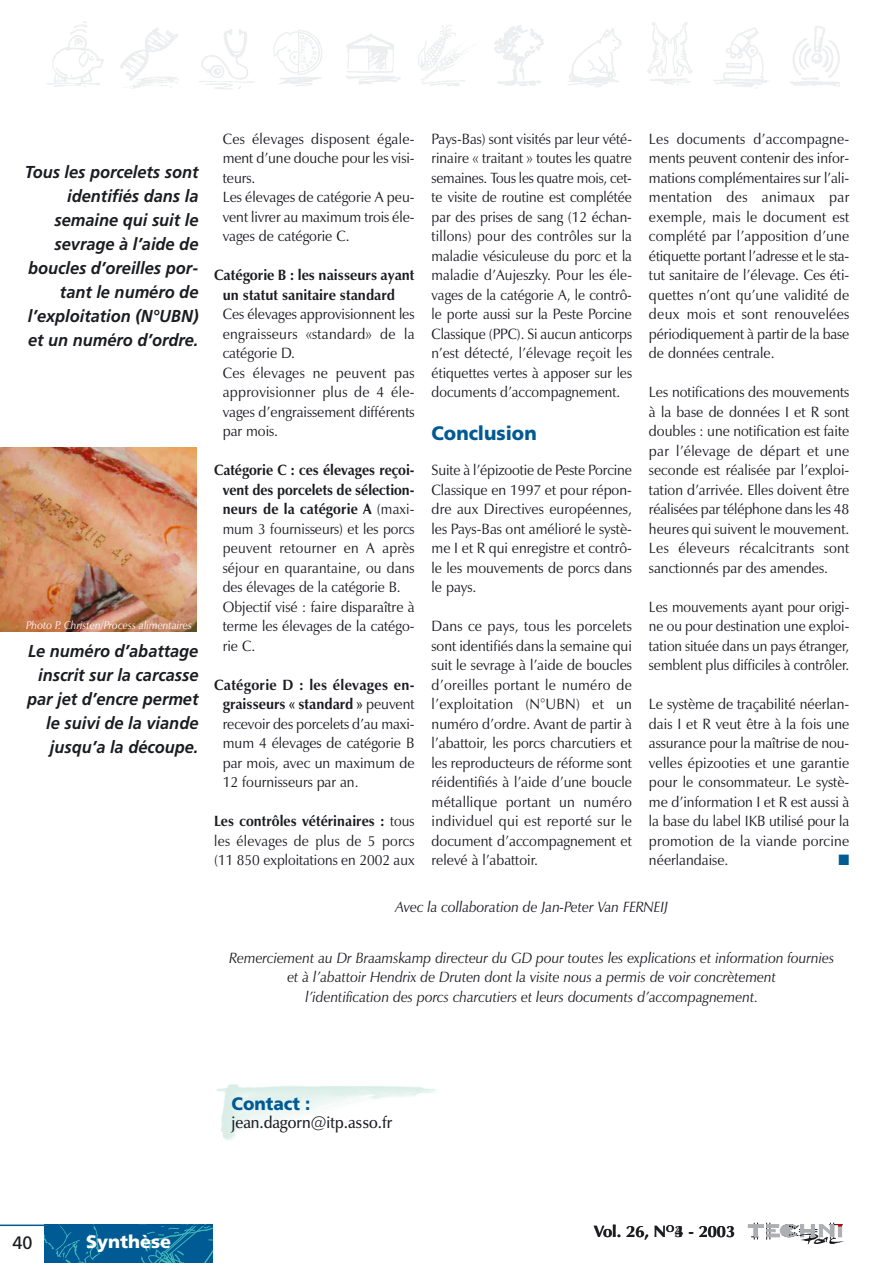
<style>
.page{position:relative;width:893px;height:1263px;background:#fff}
.page>*{position:absolute;margin:0;border:0;box-sizing:border-box;transform-origin:0 0}
.t1{font:900 19.5px "Frutiger";color:#005a93;scale:.95 1}
.t2{font:900 18px "Frutiger";color:#fff}
.t3{font:900 18px "Frutiger";color:#005a93;scale:.95 1}
.t4{font:18px "Frutiger";color:#1b1c20}
.t5{font:italic 700 17.25px/24px "Frutiger";color:#1b1c20;text-align:right;scale:.95 1}
.t6{font:600 16.5px "Zapf Humanist 601 BT";color:#1b1c20;scale:.95 1}
.t7{font:700 16.5px "Zapf Humanist 601 BT";color:#1b1c20}
.t8{font:15px/19.5px "Zapf Humanist 601 BT";color:#1b1c20;text-align:justify;scale:.95 1}
.t9{font:15px/19.5px "Zapf Humanist 601 BT";color:#1b1c20;text-align:justify;scale:.93 1}
.t10{font:italic 15px/19.5px "Zapf Humanist 601 BT";color:#1b1c20;text-align:center;scale:.95 1}
.t11{font:700 15px/19.5px "Zapf Humanist 601 BT";color:#1b1c20;scale:.95 1}
.t12{font:15px "Zapf Dingbats";color:#005a93;scale:.95 1}
.t13{font:italic 11.25px "Zapf Humanist 601 BT";color:#fff;scale:.95 1}
.s1{font-weight:700}
</style>
<div class="page">
<div style="left:45px;top:1225px;width:168px;height:38px;background:#005a93"></div>
<svg style="left:45px;top:1226px;width:55px;height:37px"></svg>
<svg style="left:132px;top:1226px;width:81px;height:37px"></svg>
<hr style="left:0;top:1225px;width:213px;height:1px;background:#005a93">
<svg style="left:748px;top:1222px;width:96px;height:22px"></svg>
<img style="left:216px;top:1084px;width:220px;height:56px">
<img style="left:0;top:447px;width:197px;height:185px">
<p class="t5" style="left:25px;top:161px;width:184px">Tous les porcelets sont identifiés dans la semaine qui suit le sevrage à l’aide de boucles d’oreilles por&shy;tant le numéro de l’exploitation (N°UBN) et un numéro d’ordre.</p>
<p class="t13" style="left:26px;top:621px;width:176px">Photo P. Christen/Process alimentaires</p>
<p class="t5" style="left:27px;top:640px;width:182px">Le numéro d’abattage inscrit sur la carcasse par jet d’encre permet le suivi de la viande jusqu’a la découpe.</p>
<p class="t8" style="left:223px;top:131px;width:203px;text-align:left">Ces élevages disposent égale&shy;ment d’une douche pour les visi&shy;teurs.<br>Les élevages de catégorie A peu&shy;vent livrer au maximum trois éle&shy;vages de catégorie C.</p>
<p class="t11" style="left:223px;top:267px;width:203px;text-indent:-9px">Catégorie B : les naisseurs ayant un statut sanitaire standard</p>
<p class="t8" style="left:223px;top:306px;width:203px;text-align:left">Ces élevages approvisionnent les engraisseurs «standard» de la catégorie D.<br>Ces élevages ne peuvent pas approvisionner plus de 4 éle&shy;vages d’engraissement différents par mois.</p>
<p class="t9" style="left:223px;top:462px;width:208px;text-align:left;text-indent:-9px"><span class="s1">Catégorie C : ces élevages reçoi&shy;vent des porcelets de sélection&shy;neurs de la catégorie A</span> (maxi&shy;mum 3 fournisseurs) et les porcs peuvent retourner en A après séjour en quarantaine, ou dans des élevages de la catégorie B.<br>Objectif visé : faire disparaître à terme les élevages de la catégo&shy;rie C.</p>
<p class="t8" style="left:223px;top:677px;width:203px;text-indent:-9px"><span class="s1">Catégorie D : les élevages en&shy;graisseurs « standard »</span> peuvent recevoir des porcelets d’au maxi&shy;mum 4 élevages de catégorie B par mois, avec un maximum de 12 fournisseurs par an.</p>
<p class="t9" style="left:214px;top:813px;width:217px"><span class="s1">Les contrôles vétérinaires :</span> tous les élevages de plus de 5 porcs (11 850 exploitations en 2002 aux</p>
<p class="t9" style="left:431px;top:131px;width:217px">Pays-Bas) sont visités par leur vété&shy;rinaire « traitant » toutes les quatre semaines. Tous les quatre mois, cet&shy;te visite de routine est complétée par des prises de sang (12 échan&shy;tillons) pour des contrôles sur la maladie vésiculeuse du porc et la maladie d’Aujeszky. Pour les éle&shy;vages de la catégorie A, le contrô&shy;le porte aussi sur la Peste Porcine Classique (PPC). Si aucun anticorps n’est détecté, l’élevage reçoit les étiquettes vertes à apposer sur les documents d’accompagnement.</p>
<h1 class="t1" style="left:431px;top:426px;width:112px">Conclusion</h1>
<p class="t8" style="left:431px;top:462px;width:212px">Suite à l’épizootie de Peste Porcine Classique en 1997 et pour répon&shy;dre aux Directives européennes, les Pays-Bas ont amélioré le systè&shy;me I et R qui enregistre et contrô&shy;le les mouvements de porcs dans le pays.</p>
<p class="t8" style="left:431px;top:618px;width:212px">Dans ce pays, tous les porcelets sont identifiés dans la semaine qui suit le sevrage à l’aide de boucles d’oreilles portant le numéro de l’exploitation (N°UBN) et un numéro d’ordre. Avant de partir à l’abattoir, les porcs charcutiers et les reproducteurs de réforme sont réidentifiés à l’aide d’une boucle métallique portant un numéro individuel qui est reporté sur le document d’accompagnement et relevé à l’abattoir.</p>
<p class="t8" style="left:649px;top:131px;width:212px">Les documents d’accompagne&shy;ments peuvent contenir des infor&shy;mations complémentaires sur l’ali&shy;mentation des animaux par exemple, mais le document est complété par l’apposition d’une étiquette portant l’adresse et le sta&shy;tut sanitaire de l’élevage. Ces éti&shy;quettes n’ont qu’une validité de deux mois et sont renouvelées périodiquement à partir de la base de données centrale.</p>
<p class="t8" style="left:649px;top:384px;width:212px">Les notifications des mouvements à la base de données I et R sont doubles : une notification est faite par l’élevage de départ et une seconde est réalisée par l’exploi&shy;tation d’arrivée. Elles doivent être réalisées par téléphone dans les 48 heures qui suivent le mouvement.<br>Les éleveurs récalcitrants sont sanctionnés par des amendes.</p>
<p class="t9" style="left:649px;top:599px;width:217px">Les mouvements ayant pour origi&shy;ne ou pour destination une exploi&shy;tation située dans un pays étranger, semblent plus difficiles à contrôler.</p>
<p class="t8" style="left:649px;top:696px;width:212px">Le système de traçabilité néerlan&shy;dais I et R veut être à la fois une assurance pour la maîtrise de nou&shy;velles épizooties et une garantie pour le consommateur. Le systè&shy;me d’information I et R est aussi à la base du label IKB utilisé pour la promotion de la viande porcine néerlandaise.</p>
<p class="t12" style="left:838px;top:853px;width:13px">■</p>
<p class="t10" style="left:395px;top:899px;width:289px">Avec la collaboration de Jan-Peter Van FERNEIJ</p>
<p class="t10" style="left:229px;top:950px;width:638px">Remerciement au Dr Braamskamp directeur du GD pour toutes les explications et information fournies et à l’abattoir Hendrix de Druten dont la visite nous a permis de voir concrètement<br>l’identification des porcs charcutiers et leurs documents d’accompagnement.</p>
<p class="t3" style="left:232px;top:1096px;width:85px">Contact :</p>
<p class="t6" style="left:232px;top:1116px;width:171px">jean.dagorn@itp.asso.fr</p>
<p class="t4" style="left:12px;top:1236px;width:22px">40</p>
<p class="t2" style="left:86px;top:1235px;width:86px">Synthèse</p>
<p class="t7" style="left:594px;top:1225px;width:142px">Vol. 26, N<sup>O</sup>3 - 2003</p>
<p class="t7" style="left:674px;top:1225px;width:11px">4</p>
</div>
